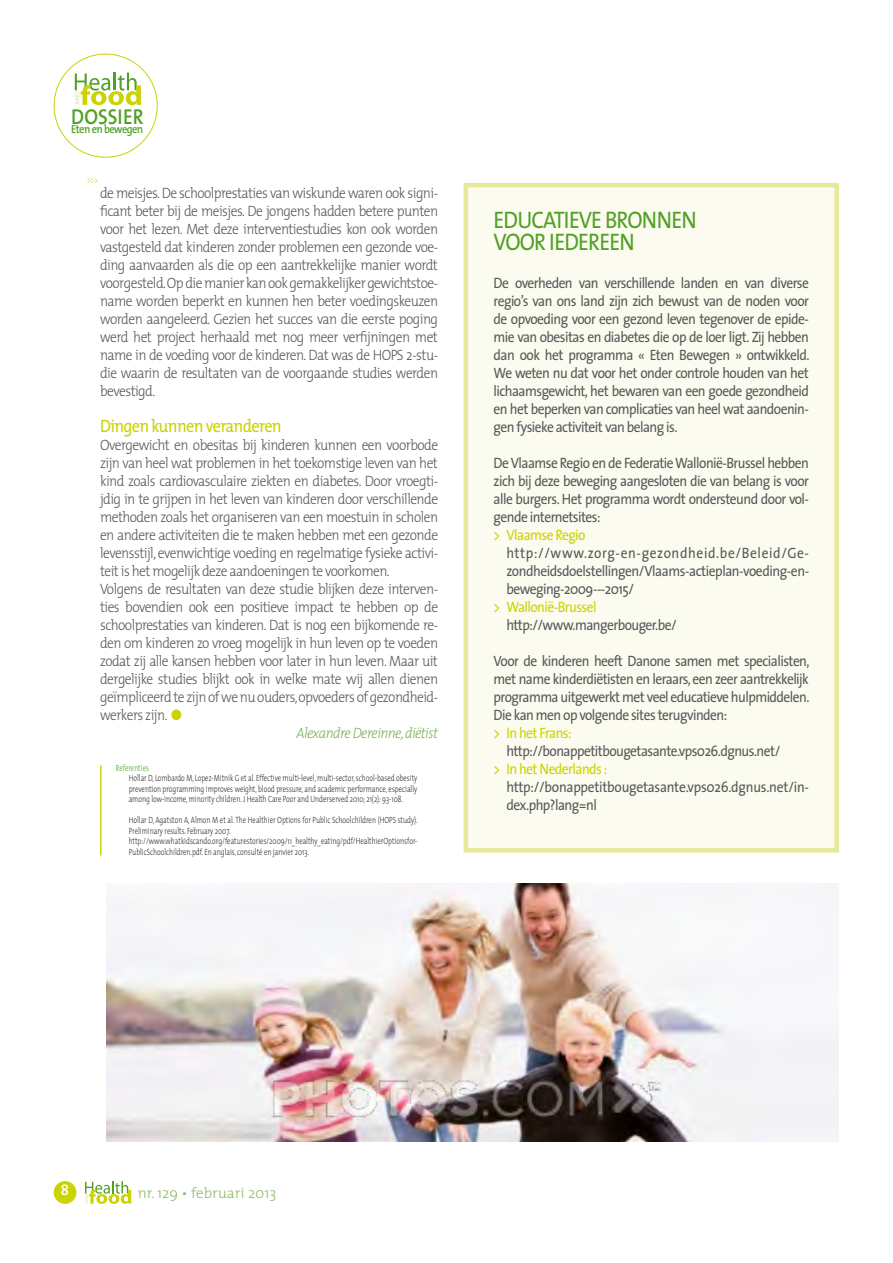
<style>
.page{position:relative;width:893px;height:1263px;background:#fff}
.page>*{position:absolute;margin:0;border:0;box-sizing:border-box;transform-origin:0 0}
.t1{font:24px/22.5px "The Sans";letter-spacing:-.04em;color:#51a025;scale:.9 1}
.t2{font:600 21.6px "The Mix";color:#51a025;scale:.9 1}
.t3{font:18px "The Mix";letter-spacing:-.04em;color:#cbd300;scale:.9 1}
.t4{font:300 15px/18px "The Mix";letter-spacing:-.04em;color:#58585a;text-align:justify;scale:.9 1}
.t5{font:15px/18px "The Sans";letter-spacing:-.04em;color:#58585a;text-align:justify;scale:.9 1}
.t6{font:15px/18px "The Sans";letter-spacing:-.02em;color:#58585a;scale:.9 1}
.t7{font:15px "The Sans";letter-spacing:-.04em;color:#cbd300;scale:.9 1}
.t8{font:italic 300 15px "The Mix";letter-spacing:-.04em;color:#78b355;scale:.9 1}
.t9{font:300 15px "The Mix";color:#8fbb67}
.t10{font:600 15px "The Mix";color:#fff}
.t11{font:600 11.7px "The Mix";letter-spacing:-.05em;color:#51a025;scale:.9 1}
.t12{font:300 9px/10.5px "The Mix";color:#282829;text-align:justify;scale:.75 1}
.t13{font:300 9px "The Mix";color:#51a025;scale:.75 1}
.t14{font:300 9px "The Mix";color:#cbd300;scale:.9 1}
.s1{color:#cbd300}
</style>
<div class="page">
<svg style="left:85px;top:1181px;width:46px;height:23px"></svg>
<div style="left:54px;top:1181px;width:22px;height:23px;background:#cbd300;border-radius:50%"></div>
<div style="left:466px;top:185px;width:371px;height:665px;background:#fbfbef"></div>
<div style="left:464px;top:183px;width:375px;height:670px;border:4px solid #e7e99a"></div>
<svg style="left:75px;top:73px;width:66px;height:32px"></svg>
<hr style="left:100px;top:765px;width:2px;height:90px;background:#cbd300">
<img style="left:107px;top:884px;width:732px;height:258px">
<h2 class="t2" style="left:71px;top:102px;width:82px">DOSSIER</h2>
<p class="t11" style="left:71px;top:122px;width:81px">Eten en bewegen</p>
<p class="t14" style="left:87px;top:174px;width:14px">&gt;&gt;&gt;</p>
<p class="t4" style="left:100px;top:184px;width:377px">de meisjes. De schoolprestaties van wiskunde waren ook signi&shy;ficant beter bij de meisjes. De jongens hadden betere punten voor het lezen. Met deze interventiestudies kon ook worden vastgesteld dat kinderen zonder problemen een gezonde voe&shy;ding aanvaarden als die op een aantrekkelijke manier wordt voorgesteld. Op die manier kan ook gemakkelijker gewichtstoe&shy;name worden beperkt en kunnen hen beter voedingskeuzen worden aangeleerd. Gezien het succes van die eerste poging werd het project herhaald met nog meer verfijningen met name in de voeding voor de kinderen. Dat was de HOPS 2-stu&shy;die waarin de resultaten van de voorgaande studies werden bevestigd.</p>
<p class="t3" style="left:100px;top:414px;width:203px">Dingen kunnen veranderen</p>
<p class="t4" style="left:100px;top:436px;width:377px">Overgewicht en obesitas bij kinderen kunnen een voorbode</p>
<p class="t4" style="left:100px;top:454px;width:377px">zijn van heel wat problemen in het toekomstige leven van het</p>
<p class="t4" style="left:100px;top:472px;width:377px">kind zoals cardiovasculaire ziekten en diabetes. Door vroegti-</p>
<p class="t4" style="left:100px;top:490px;width:377px">jdig in te grijpen in het leven van kinderen door verschillende</p>
<p class="t4" style="left:100px;top:508px;width:377px">methoden zoals het organiseren van een moestuin in scholen</p>
<p class="t4" style="left:100px;top:526px;width:377px">en andere activiteiten die te maken hebben met een gezonde</p>
<p class="t4" style="left:100px;top:544px;width:377px">levensstijl, evenwichtige voeding en regelmatige fysieke activi-</p>
<p class="t4" style="left:100px;top:562px;width:323px">teit is het mogelijk deze aandoeningen te voorkomen.</p>
<p class="t4" style="left:100px;top:580px;width:377px">Volgens de resultaten van deze studie blijken deze interven-</p>
<p class="t4" style="left:100px;top:598px;width:377px">ties bovendien ook een positieve impact te hebben op de</p>
<p class="t4" style="left:100px;top:616px;width:377px">schoolprestaties van kinderen. Dat is nog een bijkomende re-</p>
<p class="t4" style="left:100px;top:634px;width:377px">den om kinderen zo vroeg mogelijk in hun leven op te voeden</p>
<p class="t4" style="left:100px;top:652px;width:377px">zodat zij alle kansen hebben voor later in hun leven. Maar uit</p>
<p class="t4" style="left:100px;top:670px;width:377px">dergelijke studies blijkt ook in welke mate wij allen dienen</p>
<p class="t4" style="left:100px;top:688px;width:377px">geïmpliceerd te zijn of we nu ouders, opvoeders of gezondheid-</p>
<p class="t4" style="left:100px;top:706px;width:92px">werkers zijn. <span class="s1">●</span></p>
<p class="t8" style="left:297px;top:723px;width:159px">Alexandre Dereinne, diëtist</p>
<p class="t13" style="left:116px;top:762px;width:45px">Referenties</p>
<p class="t12" style="left:129px;top:773px;width:386px">Hollar D, Lombardo M, Lopez-Mitnik G et al. Effective multi-level, multi-sector, school-based obesity prevention programming improves weight, blood pressure, and academic performance, especially among low-income, minority children. J Health Care Poor and Underserved 2010; 21(2): 93-108.</p>
<p class="t12" style="left:129px;top:815px;width:387px;text-align:left">Hollar D, Agatston A, Almon M et al. The Healthier Options for Public Schoolchildren (HOPS study).<br>Preliminary results. February 2007. http://www.whatkidscando.org/featurestories/2009/11_healthy_eating/pdf/HealthierOptionsfor-PublicSchoolchildren.pdf. En anglais, consulté en janvier 2013.</p>
<h1 class="t1" style="left:494px;top:209px;width:227px">EDUCATIEVE BRONNEN<br>VOOR IEDEREEN</h1>
<p class="t5" style="left:494px;top:274px;width:352px">De overheden van verschillende landen en van diverse regio’s van ons land zijn zich bewust van de noden voor de opvoeding voor een gezond leven tegenover de epide&shy;mie van obesitas en diabetes die op de loer ligt. Zij hebben dan ook het programma « Eten Bewegen » ontwikkeld.<br>We weten nu dat voor het onder controle houden van het lichaamsgewicht, het bewaren van een goede gezondheid en het beperken van complicaties van heel wat aandoenin&shy;gen fysieke activiteit van belang is.</p>
<p class="t5" style="left:494px;top:454px;width:352px">De Vlaamse Regio en de Federatie Wallonië-Brussel hebben zich bij deze beweging aangesloten die van belang is voor alle burgers. Het programma wordt ondersteund door vol&shy;gende internetsites:</p>
<p class="t7" style="left:494px;top:525px;width:104px">&gt; Vlaamse Regio</p>
<p class="t5" style="left:506px;top:544px;width:338px">http://www.zorg-en-gezondheid.be/Beleid/Ge&shy;zondheidsdoelstellingen/Vlaams-actieplan-voeding-en&shy;beweging-2009---2015/</p>
<p class="t7" style="left:494px;top:597px;width:116px">&gt; Wallonië-Brussel</p>
<p class="t5" style="left:506px;top:616px;width:191px">http://www.mangerbouger.be/</p>
<p class="t5" style="left:494px;top:652px;width:353px">Voor de kinderen heeft Danone samen met specialisten, met name kinderdiëtisten en leraars, een zeer aantrekkelijk programma uitgewerkt met veel educatieve hulpmiddelen.<br>Die kan men op volgende sites terugvinden:</p>
<p class="t7" style="left:494px;top:723px;width:88px">&gt; In het Frans:</p>
<p class="t5" style="left:506px;top:742px;width:306px">http://bonappetitbougetasante.vps026.dgnus.net/</p>
<p class="t7" style="left:494px;top:759px;width:128px">&gt; In het Nederlands :</p>
<p class="t6" style="left:506px;top:778px;width:338px">http://bonappetitbougetasante.vps026.dgnus.net/in&shy;dex.php?lang=nl</p>
<p class="t10" style="left:61px;top:1180px;width:10px">8</p>
<p class="t9" style="left:138px;top:1183px;width:140px">nr. 129 • februari 2013</p>
</div>
